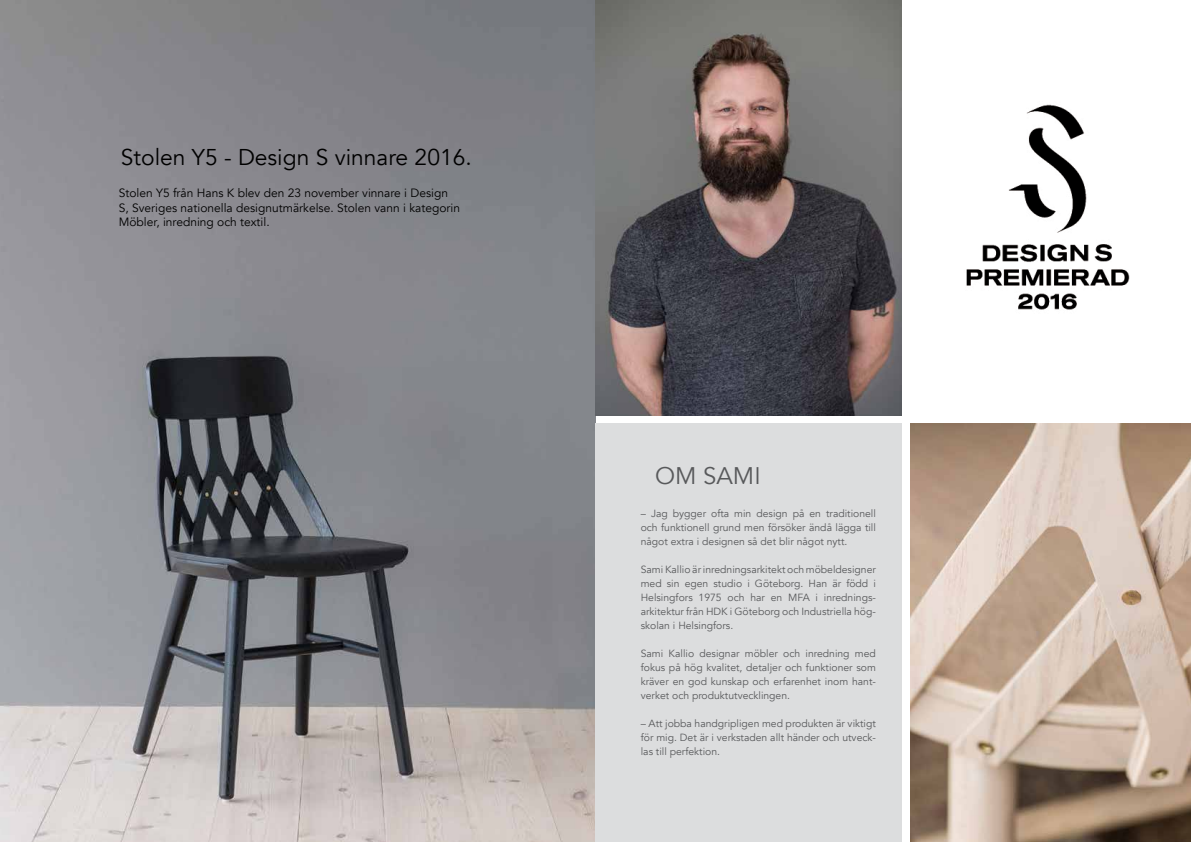
<style>
.page{position:relative;width:1191px;height:842px;background:#fff}
.page>*{position:absolute;margin:0;border:0;box-sizing:border-box;transform-origin:0 0}
.t1{font:24px "Avenir";color:#58595b}
.t2{font:22.8px "Avenir";color:#000}
.t3{font:12px/14.4px "Avenir";color:#000}
.t4{font:10.4px/14px "Avenir";color:#58595b;text-align:justify}
</style>
<div class="page">
<img style="left:0;top:0;width:595px;height:842px">
<div style="left:595px;top:424px;width:306px;height:418px;background:#dcddde"></div>
<img style="left:595px;top:0;width:306px;height:415px">
<img style="left:910px;top:424px;width:281px;height:418px">
<img style="left:966px;top:104px;width:164px;height:206px">
<h2 class="t2" style="left:121px;top:144px;width:352px">Stolen Y5 - Design S vinnare 2016.</h2>
<p class="t3" style="left:119px;top:186px;width:343px">Stolen Y5 från Hans K blev den 23 november vinnare i Design<br>S, Sveriges nationella designutmärkelse. Stolen vann i kategorin<br>Möbler, inredning och textil.</p>
<h1 class="t1" style="left:655px;top:461px;width:107px">OM SAMI</h1>
<p class="t4" style="left:641px;top:507px;width:237px">– Jag bygger ofta min design på en traditionell och funktionell grund men försöker ändå lägga till något extra i designen så det blir något nytt.</p>
<p class="t4" style="left:641px;top:563px;width:237px">Sami Kallio är inredningsarkitekt och möbeldesigner med sin egen studio i Göteborg. Han är född i Helsingfors 1975 och har en MFA i inrednings&shy;arkitektur från HDK i Göteborg och Industriella hög&shy;skolan i Helsingfors.</p>
<p class="t4" style="left:641px;top:647px;width:237px">Sami Kallio designar möbler och inredning med fokus på hög kvalitet, detaljer och funktioner som kräver en god kunskap och erfarenhet inom hant&shy;verket och produktutvecklingen.</p>
<p class="t4" style="left:641px;top:717px;width:237px">– Att jobba handgripligen med produkten är viktigt för mig. Det är i verkstaden allt händer och utveck&shy;las till perfektion.</p>
</div>
